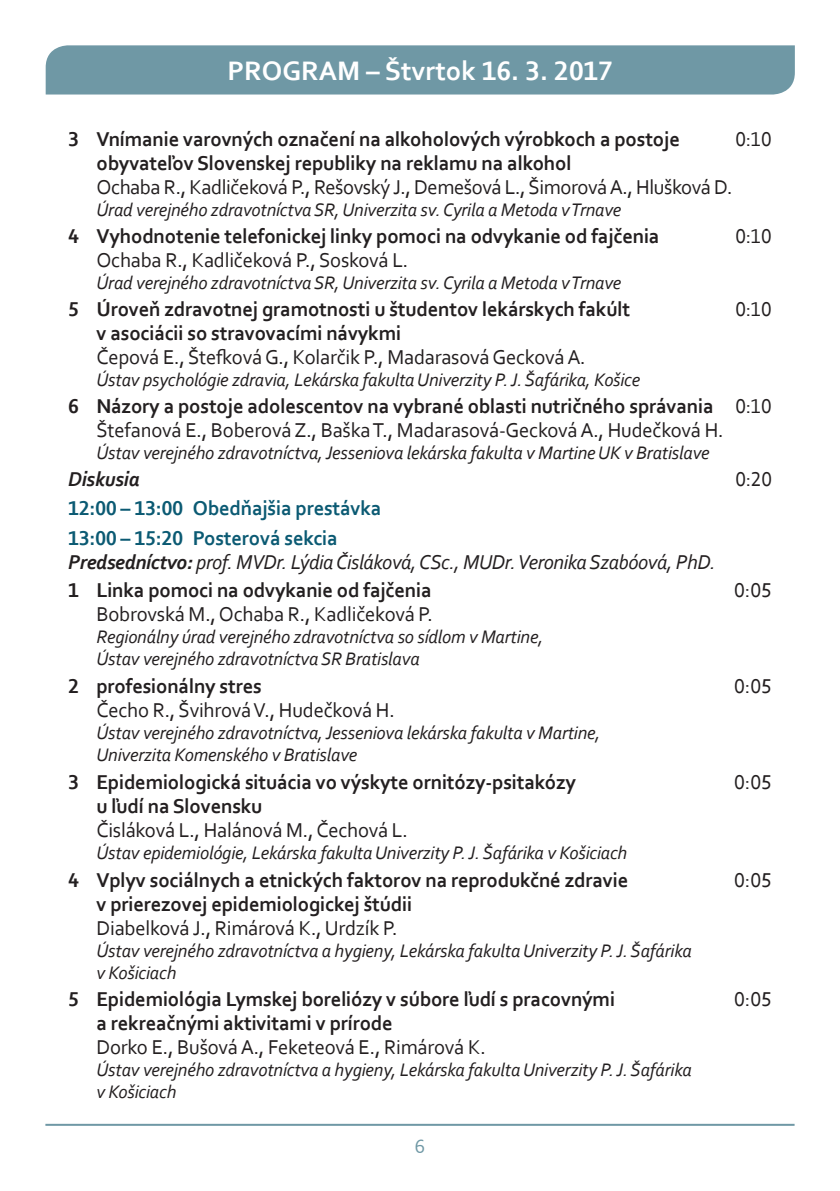
<style>
.page{position:relative;width:840px;height:1191px;background:#fff}
.page>*{position:absolute;margin:0;border:0;box-sizing:border-box;transform-origin:0 0}
.t1{font:700 28px "Corbel";color:#fff}
.t2{font:700 21px "Corbel";letter-spacing:-.01em;color:#231f20}
.t3{font:21px/24px "Corbel";letter-spacing:-.01em;color:#231f20}
.t4{font:italic 21px/28px "Corbel";letter-spacing:-.02em;color:#231f20}
.t5{font:700 21px/29.6px "Corbel";letter-spacing:-.01em;color:#0b5a73}
.t6{font:italic 700 21px "Corbel";letter-spacing:-.01em;color:#231f20}
.t7{font:20px "Corbel";color:#6f98a5}
.t8{font:italic 19px/22px "Corbel";letter-spacing:-.01em;color:#231f20}
.s1{font-weight:700}
.s2{font-weight:700;font-style:normal}
</style>
<div class="page">
<div style="left:46px;top:45px;width:748px;height:49px;background:#6f98a5"></div>
<hr style="left:45px;top:1123px;width:749px;height:2px;background:#6f98a5">
<h1 class="t1" style="left:227px;top:54px;width:387px">PROGRAM – Štvrtok 16. 3. 2017</h1>
<p class="t2" style="left:68px;top:126px;width:613px">3 Vnímanie varovných označení na alkoholových výrobkoch a postoje</p>
<p class="t3" style="left:735px;top:127px;width:38px">0:10</p>
<p class="t2" style="left:96px;top:150px;width:476px">obyvateľov Slovenskej republiky na reklamu na alkohol</p>
<p class="t3" style="left:96px;top:175px;width:637px">Ochaba R., Kadličeková P., Rešovský J., Demešová L., Šimorová A., Hlušková D.</p>
<p class="t8" style="left:96px;top:198px;width:526px">Úrad verejného zdravotníctva SR, Univerzita sv. Cyrila a Metoda v Trnave</p>
<p class="t2" style="left:68px;top:223px;width:592px">4 Vyhodnotenie telefonickej linky pomoci na odvykanie od fajčenia</p>
<p class="t3" style="left:735px;top:223px;width:38px">0:10</p>
<p class="t3" style="left:96px;top:247px;width:313px">Ochaba R., Kadličeková P., Sosková L.</p>
<p class="t8" style="left:96px;top:271px;width:526px">Úrad verejného zdravotníctva SR, Univerzita sv. Cyrila a Metoda v Trnave</p>
<p class="t2" style="left:68px;top:296px;width:563px">5 Úroveň zdravotnej gramotnosti u študentov lekárskych fakúlt</p>
<p class="t3" style="left:735px;top:296px;width:38px">0:10</p>
<p class="t2" style="left:96px;top:320px;width:306px">v asociácii so stravovacími návykmi</p>
<p class="t3" style="left:96px;top:344px;width:490px">Čepová E., Štefková G., Kolarčik P., Madarasová Gecková A.</p>
<p class="t8" style="left:96px;top:368px;width:545px">Ústav psychológie zdravia, Lekárska fakulta Univerzity P. J. Šafárika, Košice</p>
<p class="t3" style="left:96px;top:393px;width:676px;text-indent:-28px"><span class="s1">6 Názory a postoje adolescentov na vybrané oblasti nutričného správania</span> 0:10<br>Štefanová E., Boberová Z., Baška T., Madarasová-Gecková A., Hudečková H.</p>
<p class="t8" style="left:96px;top:441px;width:614px">Ústav verejného zdravotníctva, Jesseniova lekárska fakulta v Martine UK v Bratislave</p>
<p class="t6" style="left:68px;top:465px;width:73px">Diskusia</p>
<p class="t3" style="left:735px;top:466px;width:38px">0:20</p>
<p class="t5" style="left:68px;top:493px;width:315px">12:00 – 13:00 Obedňajšia prestávka<br>13:00 – 15:20 Posterová sekcia</p>
<p class="t4" style="left:68px;top:547px;width:648px"><span class="s1">Predsedníctvo:</span> prof. MVDr. Lýdia Čisláková, CSc., MUDr. Veronika Szabóová, PhD.<br><span class="s2">1 Linka pomoci na odvykanie od fajčenia</span></p>
<p class="t3" style="left:733px;top:577px;width:39px">0:05</p>
<p class="t3" style="left:96px;top:601px;width:338px">Bobrovská M., Ochaba R., Kadličeková P.</p>
<p class="t8" style="left:96px;top:625px;width:448px">Regionálny úrad verejného zdravotníctva so sídlom v Martine,<br>Ústav verejného zdravotníctva SR Bratislava</p>
<p class="t2" style="left:68px;top:673px;width:195px">2 profesionálny stres</p>
<p class="t3" style="left:733px;top:673px;width:39px">0:05</p>
<p class="t3" style="left:96px;top:697px;width:300px">Čecho R., Švihrová V., Hudečková H.</p>
<p class="t8" style="left:96px;top:721px;width:505px">Ústav verejného zdravotníctva, Jesseniova lekárska fakulta v Martine,<br>Univerzita Komenského v Bratislave</p>
<p class="t2" style="left:68px;top:769px;width:509px">3 Epidemiologická situácia vo výskyte ornitózy-psitakózy</p>
<p class="t3" style="left:733px;top:769px;width:39px">0:05</p>
<p class="t2" style="left:96px;top:793px;width:167px">u ľudí na Slovensku</p>
<p class="t3" style="left:96px;top:817px;width:313px">Čisláková L., Halánová M., Čechová L.</p>
<p class="t8" style="left:96px;top:841px;width:532px">Ústav epidemiológie, Lekárska fakulta Univerzity P. J. Šafárika v Košiciach</p>
<p class="t2" style="left:68px;top:867px;width:561px">4 Vplyv sociálnych a etnických faktorov na reprodukčné zdravie</p>
<p class="t3" style="left:733px;top:867px;width:39px">0:05</p>
<p class="t2" style="left:96px;top:891px;width:317px">v prierezovej epidemiologickej štúdii</p>
<p class="t3" style="left:96px;top:915px;width:302px">Diabelková J., Rimárová K., Urdzík P.</p>
<p class="t8" style="left:96px;top:939px;width:596px">Ústav verejného zdravotníctva a hygieny, Lekárska fakulta Univerzity P. J. Šafárika v Košiciach</p>
<p class="t2" style="left:68px;top:986px;width:548px">5 Epidemiológia Lymskej boreliózy v súbore ľudí s pracovnými</p>
<p class="t3" style="left:733px;top:986px;width:39px">0:05</p>
<p class="t2" style="left:96px;top:1010px;width:298px">a rekreačnými aktivitami v prírode</p>
<p class="t3" style="left:96px;top:1034px;width:390px">Dorko E., Bušová A., Feketeová E., Rimárová K.</p>
<p class="t8" style="left:96px;top:1058px;width:596px">Ústav verejného zdravotníctva a hygieny, Lekárska fakulta Univerzity P. J. Šafárika v Košiciach</p>
<p class="t7" style="left:414px;top:1134px;width:12px">6</p>
</div>
